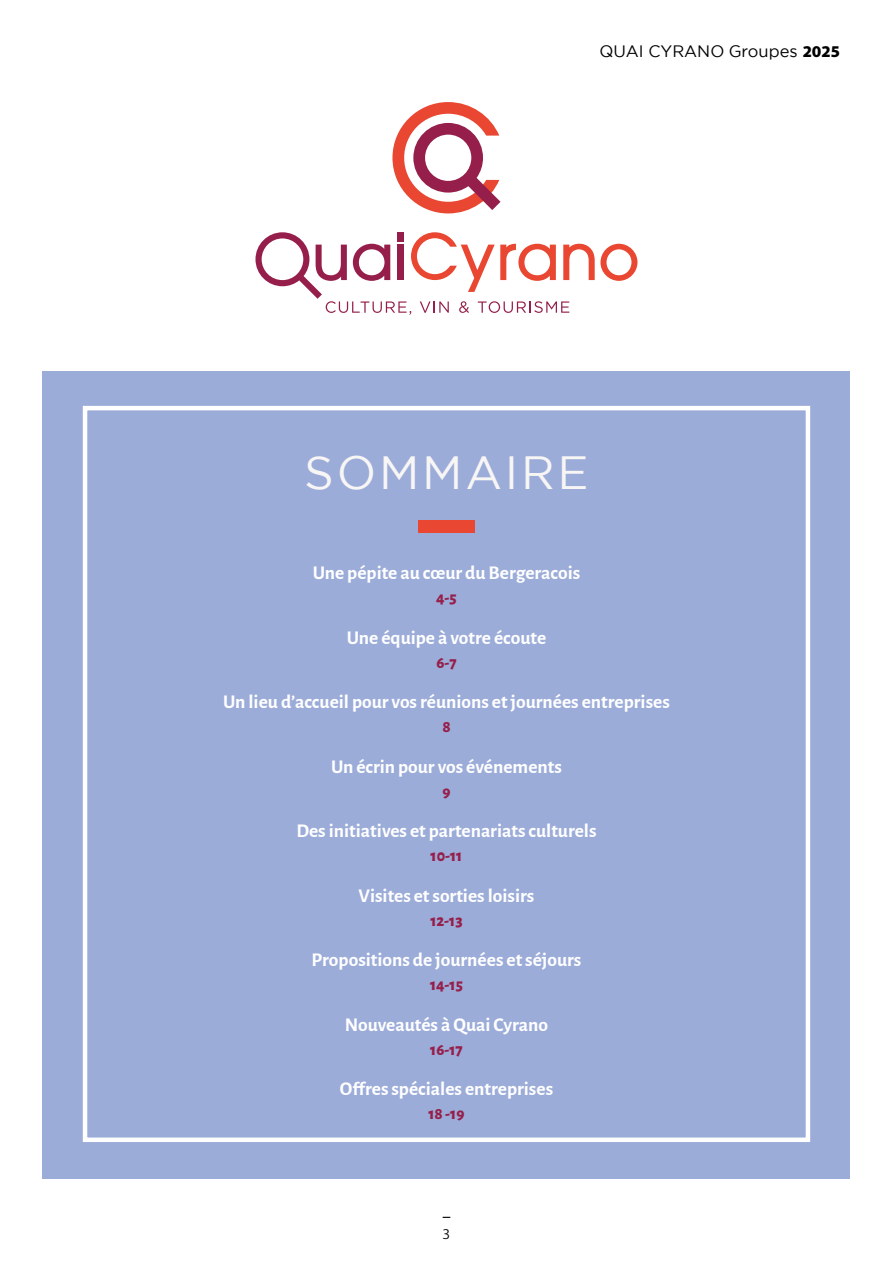
<style>
.page{position:relative;width:893px;height:1263px;background:#fff}
.page>*{position:absolute;margin:0;border:0;box-sizing:border-box;transform-origin:0 0}
.t1{font:46.5px "Gotham";letter-spacing:.06em;color:#f8f6f5}
.t2{font:700 19.5px "Alegreya Sans";color:#fff}
.t3{font:800 16.5px "Alegreya Sans";color:#951f4a}
.t4{font:16.5px "Gotham";color:#000}
.t5{font:15px "Akagi Pro";color:#000}
.s1{font-family:"Akagi Pro";font-weight:900}
</style>
<div class="page">
<div style="left:43px;top:371px;width:807px;height:808px;background:#9cacd9"></div>
<div style="left:418px;top:520px;width:57px;height:12px;background:#e94732"></div>
<div style="left:83px;top:406px;width:727px;height:736px;border:4px solid #fff"></div>
<svg style="left:255px;top:232px;width:382px;height:83px"></svg>
<svg style="left:392px;top:102px;width:108px;height:111px"></svg>
<p class="t4" style="left:600px;top:42px;width:242px">QUAI CYRANO Groupes <span class="s1">2025</span></p>
<h1 class="t1" style="left:304px;top:446px;width:286px">SOMMAIRE</h1>
<p class="t2" style="left:313px;top:558px;width:269px">Une pépite au cœur du Bergeracois</p>
<p class="t3" style="left:436px;top:585px;width:22px">4-5</p>
<p class="t2" style="left:347px;top:623px;width:201px">Une équipe à votre écoute</p>
<p class="t3" style="left:436px;top:650px;width:22px">6-7</p>
<p class="t2" style="left:223px;top:687px;width:448px">Un lieu d’accueil pour vos réunions et journées entreprises</p>
<p class="t3" style="left:442px;top:714px;width:10px">8</p>
<p class="t2" style="left:331px;top:752px;width:232px">Un écrin pour vos événements</p>
<p class="t3" style="left:442px;top:779px;width:10px">9</p>
<p class="t2" style="left:296px;top:816px;width:302px">Des initiatives et partenariats culturels</p>
<p class="t3" style="left:431px;top:843px;width:33px">10-11</p>
<p class="t2" style="left:359px;top:881px;width:177px">Visites et sorties loisirs</p>
<p class="t3" style="left:430px;top:908px;width:34px">12-13</p>
<p class="t2" style="left:312px;top:945px;width:271px">Propositions de journées et séjours</p>
<p class="t3" style="left:430px;top:972px;width:34px">14-15</p>
<p class="t2" style="left:345px;top:1010px;width:205px">Nouveautés à Quai Cyrano</p>
<p class="t3" style="left:430px;top:1037px;width:34px">16-17</p>
<p class="t2" style="left:340px;top:1074px;width:215px">Offres spéciales entreprises</p>
<p class="t3" style="left:429px;top:1101px;width:37px">18 -19</p>
<p class="t5" style="left:443px;top:1225px;width:9px">3</p>
</div>
